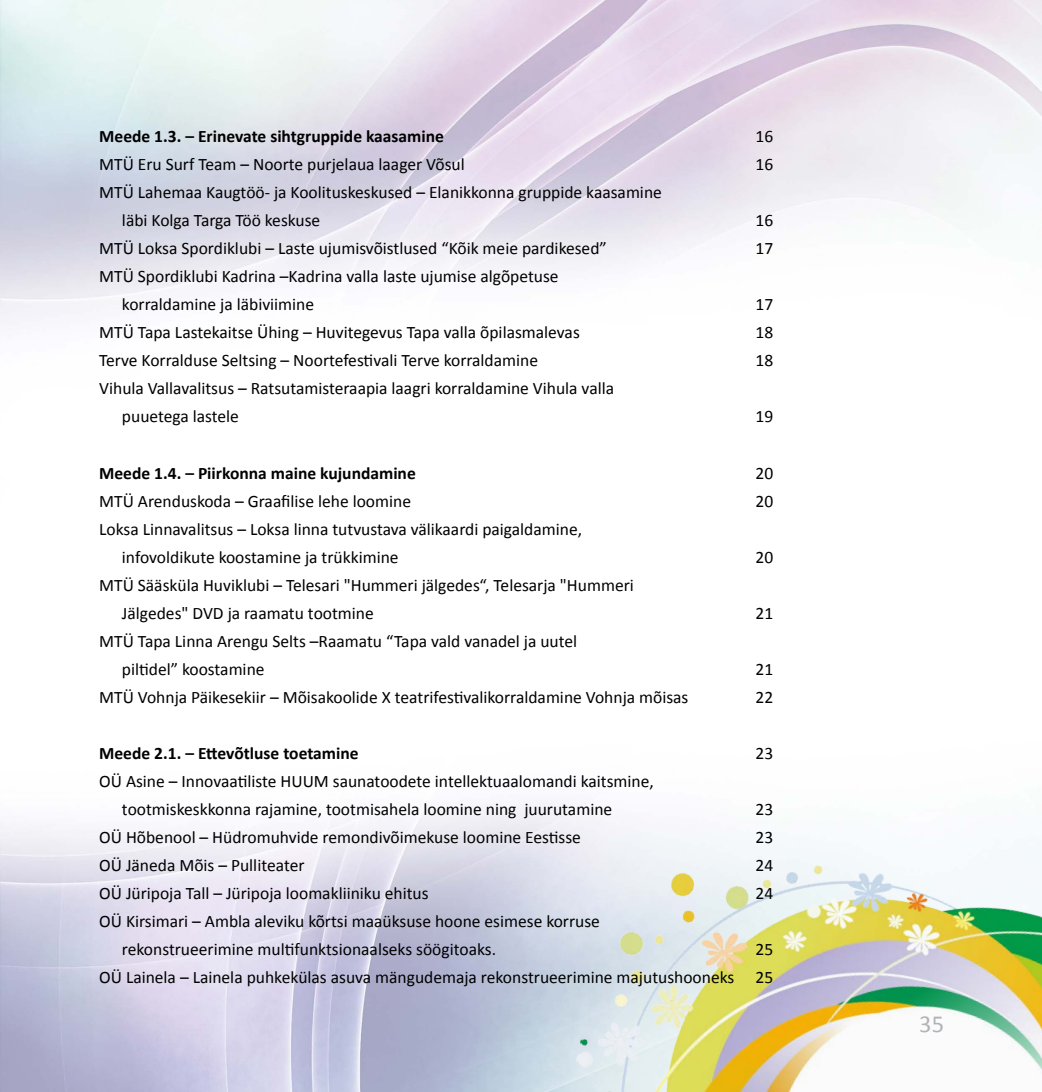
<style>
.page{position:relative;width:1042px;height:1092px;background:#fff}
.page>*{position:absolute;margin:0;border:0;box-sizing:border-box;transform-origin:0 0}
.t1{font:24.5px "Calibri";color:#b1b4b6}
.t2{font:17.5px/28px "Calibri";color:#000}
.t3{font:700 17.5px "Calibri";color:#000}
</style>
<div class="page">
<img style="left:0;top:0;width:1042px;height:1091px">
<img style="left:510px;top:817px;width:532px;height:274px">
<p class="t3" style="left:99px;top:125px;width:346px">Meede 1.3. – Erinevate sihtgruppide kaasamine</p>
<p class="t2" style="left:755px;top:122px;width:19px">16</p>
<p class="t2" style="left:99px;top:150px;width:367px">MTÜ Eru Surf Team – Noorte purjelaua laager Võsul</p>
<p class="t2" style="left:755px;top:150px;width:19px">16</p>
<p class="t2" style="left:122px;top:178px;width:541px;text-indent:-23px">MTÜ Lahemaa Kaugtöö- ja Koolituskeskused – Elanikkonna gruppide kaasamine läbi Kolga Targa Töö keskuse</p>
<p class="t2" style="left:755px;top:206px;width:19px">16</p>
<p class="t2" style="left:99px;top:234px;width:509px">MTÜ Loksa Spordiklubi – Laste ujumisvõistlused “Kõik meie pardikesed”</p>
<p class="t2" style="left:755px;top:234px;width:19px">17</p>
<p class="t2" style="left:122px;top:262px;width:438px;text-indent:-23px">MTÜ Spordiklubi Kadrina –Kadrina valla laste ujumise algõpetuse korraldamine ja läbiviimine</p>
<p class="t2" style="left:755px;top:290px;width:19px">17</p>
<p class="t2" style="left:99px;top:318px;width:482px">MTÜ Tapa Lastekaitse Ühing – Huvitegevus Tapa valla õpilasmalevas</p>
<p class="t2" style="left:755px;top:318px;width:19px">18</p>
<p class="t2" style="left:99px;top:346px;width:440px">Terve Korralduse Seltsing – N oortefestivali Terve korraldamine</p>
<p class="t2" style="left:755px;top:346px;width:19px">18</p>
<p class="t2" style="left:122px;top:374px;width:494px;text-indent:-23px">Vihula Vallavalitsus – Ratsutamisteraapia laagri korraldamine Vihula valla puuetega lastele</p>
<p class="t2" style="left:755px;top:402px;width:19px">19</p>
<p class="t3" style="left:99px;top:461px;width:318px">Meede 1.4. – Piirkonna maine kujundamine</p>
<p class="t2" style="left:755px;top:458px;width:19px">20</p>
<p class="t2" style="left:99px;top:486px;width:313px">MTÜ Arenduskoda – Graafilise lehe loomine</p>
<p class="t2" style="left:755px;top:486px;width:19px">20</p>
<p class="t2" style="left:122px;top:514px;width:462px;text-indent:-23px">Loksa Linnavalitsus – Loksa linna tutvustava välikaardi paigaldamine, infovoldikute koostamine ja trükkimine</p>
<p class="t2" style="left:755px;top:542px;width:19px">20</p>
<p class="t2" style="left:99px;top:570px;width:536px">MTÜ Sääsküla Huviklubi – Telesari "Hummeri jälgedes“, Telesarja "Hummeri<br>Jälgedes" DVD ja raamatu tootmine</p>
<p class="t2" style="left:122px;top:626px;width:457px;text-indent:-23px">MTÜ Tapa Linna Arengu Selts –Raamatu “Tapa vald vanadel ja uutel piltidel” koostamine</p>
<p class="t2" style="left:755px;top:598px;width:19px">21</p>
<p class="t2" style="left:755px;top:654px;width:19px">21</p>
<p class="t2" style="left:99px;top:682px;width:591px">MTÜ Vohnja Päikesekiir – Mõisakoolide X teatrifestivalikorraldamine Vohnja mõisas</p>
<p class="t2" style="left:755px;top:682px;width:19px">22</p>
<p class="t3" style="left:99px;top:741px;width:261px">Meede 2.1. – Ettevõtluse toetamine</p>
<p class="t2" style="left:755px;top:738px;width:19px">23</p>
<p class="t2" style="left:122px;top:766px;width:533px;text-indent:-23px">OÜ Asine – Innovaatiliste HUU M saunatoodete intellektuaalomandi kaitsmine, tootmiskeskkonna rajamine, tootmisahela loomine ning juurutamine</p>
<p class="t2" style="left:755px;top:794px;width:19px">23</p>
<p class="t2" style="left:99px;top:822px;width:483px">OÜ Hõbenool – Hüdromuhvide remondivõimekuse loomine Eestisse</p>
<p class="t2" style="left:755px;top:822px;width:19px">23</p>
<p class="t2" style="left:99px;top:850px;width:207px">OÜ Jäneda Mõis – Pulliteater</p>
<p class="t2" style="left:755px;top:850px;width:19px">24</p>
<p class="t2" style="left:99px;top:878px;width:331px">OÜ Jüripoja Tall – Jüripoja loomakliiniku ehitus</p>
<p class="t2" style="left:755px;top:878px;width:19px">24</p>
<p class="t2" style="left:122px;top:906px;width:479px;text-indent:-23px">OÜ Kirsimari – Ambla aleviku kõrtsi maaüksuse hoone esimese korruse rekonstrueerimine multifunktsionaalseks söögitoaks.</p>
<p class="t2" style="left:99px;top:934px;width:675px;text-align:right">25<br>OÜ Lainela – Lainela puhkekülas asuva mängudemaja rekonstrueerimine majutushooneks 25</p>
<h1 class="t1" style="left:919px;top:1008px;width:26px">35</h1>
</div>
